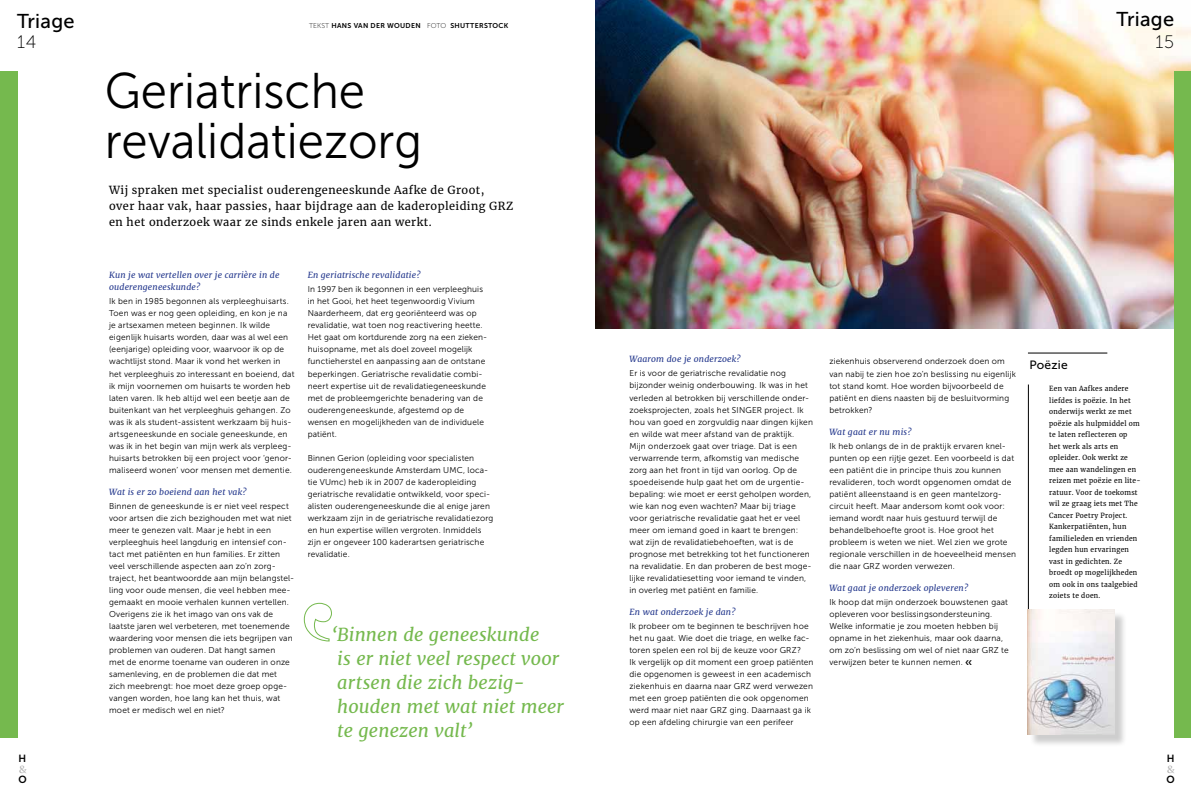
<style>
.page{position:relative;width:1191px;height:794px;background:#fff}
.page>*{position:absolute;margin:0;border:0;box-sizing:border-box;transform-origin:0 0}
.t1{font:50px/50px "Museo Sans 300";color:#000;scale:.95 1}
.t2{font:20px "Museo Sans 500";letter-spacing:-.02em;color:#000}
.t3{font:italic 18px/24px "Merriweather";letter-spacing:.01em;color:#75b94e}
.t4{font:18px "Museo Sans 100";color:#000}
.t5{font:12px "Museo Sans 500";color:#000}
.t6{font:11px/16px "Merriweather";letter-spacing:.04em;color:#000}
.t7{font:10.3px "Museo Sans 700";color:#000}
.t8{font:700 10.3px "Charlemagne Std";color:#b0b0b0}
.t9{font:8.5px/12px "Museo Sans 300";letter-spacing:.02em;color:#000}
.t10{font:italic 8.5px/12px "Merriweather";letter-spacing:.02em;color:#24388d}
.t11{font:7px/11.5px "Merriweather";letter-spacing:.04em;color:#000;scale:.95 1}
.t12{font:7px "Museo Sans 700";letter-spacing:.04em;color:#000}
.s1{font-family:"Museo Sans 100"}
</style>
<div class="page">
<img style="left:595px;top:0;width:596px;height:328px">
<div style="left:0;top:71px;width:17px;height:666px;background:#75b94e"></div>
<div style="left:1174px;top:71px;width:17px;height:666px;background:#75b94e"></div>
<svg style="left:304px;top:603px;width:28px;height:38px"></svg>
<hr style="left:1028px;top:384px;width:1px;height:226px;background:#000">
<hr style="left:1028px;top:352px;width:79px;height:1px;background:#000">
<div style="left:1029px;top:611px;width:98px;height:136px;background:#000;opacity:.2"></div>
<img style="left:1028px;top:610px;width:86px;height:124px">
<h2 class="t2" style="left:17px;top:10px;width:59px">Triage</h2>
<h3 class="t4" style="left:17px;top:32px;width:21px">14</h3>
<p class="t7" style="left:19px;top:753px;width:9px">H</p>
<p class="t8" style="left:19px;top:763px;width:10px">&amp;</p>
<p class="t7" style="left:18px;top:773px;width:10px">O</p>
<p class="t12" style="left:309px;top:21px;width:92px"><span class="s1">TEKST</span> HANS VAN DE R WOUDE</p>
<p class="t12" style="left:415px;top:21px;width:41px">N <span class="s1">FOTO</span> SHUTTE</p>
<p class="t12" style="left:479px;top:21px;width:16px">RSTOC</p>
<p class="t12" style="left:504px;top:21px;width:6px">K</p>
<h1 class="t1" style="left:105px;top:67px;width:335px">Geriatrische revalidatiezorg</h1>
<p class="t6" style="left:109px;top:181px;width:405px">Wij spraken met specialist ouderengeneeskunde Aafke de Groot,<br>over haar vak, haar passies, haar bijdrage aan de kaderopleiding GRZ en het onderzoek waar ze sinds enkele jaren aan werkt.</p>
<p class="t10" style="left:109px;top:269px;width:172px">Kun je wat vertellen over je carrière in de ouderengeneeskunde?</p>
<p class="t9" style="left:109px;top:295px;width:187px">Ik ben in 1985 begonnen als verpleeghuisarts.<br>Toen was er nog geen opleiding, en kon je na je artsexamen meteen beginnen. Ik wilde eigenlijk huisarts worden, daar was al wel een (eenjarige) opleiding voor, waarvoor ik op de wachtlijst stond. Maar ik vond het werken in het verpleeghuis zo interessant en boeiend, dat ik mijn voornemen om huisarts te worden heb laten varen. Ik heb altijd wel een beetje aan de buitenkant van het verpleeghuis gehangen. Zo was ik als student-assistent werkzaam bij huis&shy;artsgeneeskunde en sociale geneeskunde, en was ik in het begin van mijn werk als verpleeg&shy;huisarts betrokken bij een project voor ‘genor&shy;maliseerd wonen’ voor mensen met dementie.</p>
<p class="t10" style="left:109px;top:485px;width:139px">Wat is er zo boeiend aan het vak?</p>
<p class="t9" style="left:109px;top:499px;width:186px">Binnen de geneeskunde is er niet veel respect voor artsen die zich bezighouden met wat niet meer te genezen valt. Maar je hebt in een verpleeghuis heel langdurig en intensief con&shy;tact met patiënten en hun families. Er zitten veel verschillende aspecten aan zo’n zorg&shy;traject, het beantwoordde aan mijn belangstel&shy;ling voor oude mensen, die veel hebben mee&shy;gemaakt en mooie verhalen kunnen vertellen.<br>Overigens zie ik het imago van ons vak de laatste jaren wel verbeteren, met toenemende waardering voor mensen die iets begrijpen van problemen van ouderen. Dat hangt samen<br>met de enorme toename van ouderen in onze samenleving, en de problemen die dat met zich meebrengt: hoe moet deze groep opge&shy;vangen worden, hoe lang kan het thuis, wat moet er medisch wel en niet?</p>
<p class="t10" style="left:308px;top:269px;width:114px">En geriatrische revalidatie?</p>
<p class="t9" style="left:308px;top:283px;width:181px">In 1997 ben ik begonnen in een verpleeghuis in het Gooi, het heet tegenwoordig Vivium Naarderheem, dat erg georiënteerd was op revalidatie, wat toen nog reactivering heette.<br>Het gaat om kortdurende zorg na een zieken&shy;huisopname, met als doel zoveel mogelijk functieherstel en aanpassing aan de ontstane beperkingen. Geriatrische revalidatie combi&shy;neert expertise uit de revalidatiegeneeskunde met de probleemgerichte benadering van de ouderengeneeskunde, afgestemd op de wensen en mogelijkheden van de individuele patiënt.</p>
<p class="t9" style="left:308px;top:452px;width:187px">Binnen Gerion (opleiding voor specialisten ouderengeneeskunde Amsterdam UMC, loca&shy;tie VUmc) heb ik in 2007 de kaderopleiding geriatrische revalidatie ontwikkeld, voor speci&shy;alisten ouderengeneeskunde die al enige jaren werkzaam zijn in de geriatrische revalidatiezorg en hun expertise willen vergroten. Inmiddels zijn er ongeveer 100 kaderartsen geriatrische revalidatie.</p>
<h3 class="t3" style="left:332px;top:622px;width:234px">‘Binnen de geneeskunde<br>is er niet veel respect voor artsen die zich bezig&shy;houden met wat niet meer te genezen valt’</h3>
<h2 class="t2" style="left:1116px;top:8px;width:59px">Triage</h2>
<h3 class="t4" style="left:1155px;top:32px;width:20px">15</h3>
<p class="t10" style="left:629px;top:353px;width:113px">Waarom doe je onderzoek?</p>
<p class="t9" style="left:629px;top:367px;width:185px">Er is voor de geriatrische revalidatie nog bijzonder weinig onderbouwing. Ik was in het verleden al betrokken bij verschillende onder&shy;zoeksprojecten, zoals het SINGER project. Ik hou van goed en zorgvuldig naar dingen kijken en wilde wat meer afstand van de praktijk.<br>Mijn onderzoek gaat over triage. Dat is een verwarrende term, afkomstig van medische zorg aan het front in tijd van oorlog. Op de spoedeisende hulp gaat het om de urgentie&shy;bepaling: wie moet er eerst geholpen worden, wie kan nog even wachten? Maar bij triage voor geriatrische revalidatie gaat het er veel meer om iemand goed in kaart te brengen: wat zijn de revalidatiebehoeften, wat is de prognose met betrekking tot het functioneren na revalidatie. En dan proberen de best moge&shy;lijke revalidatiesetting voor iemand te vinden, in overleg met patiënt en familie.</p>
<p class="t10" style="left:629px;top:605px;width:107px">En wat onderzoek je dan?</p>
<p class="t9" style="left:629px;top:619px;width:185px">Ik probeer om te beginnen te beschrijven hoe het nu gaat. Wie doet die triage, en welke fac&shy;toren spelen een rol bij de keuze voor GRZ?<br>Ik vergelijk op dit moment een groep patiënten die opgenomen is geweest in een academisch ziekenhuis en daarna naar GRZ werd verwezen met een groep patiënten die ook opgenomen werd maar niet naar GRZ ging. Daarnaast ga ik op een afdeling chirurgie van een perifeer</p>
<p class="t9" style="left:829px;top:356px;width:188px">ziekenhuis observerend onderzoek doen om van nabij te zien hoe zo’n beslissing nu eigenlijk tot stand komt. Hoe worden bijvoorbeeld de patiënt en diens naasten bij de besluitvorming betrokken?</p>
<p class="t10" style="left:829px;top:425px;width:84px">Wat gaat er nu mis?</p>
<p class="t9" style="left:829px;top:439px;width:188px">Ik heb onlangs de in de praktijk ervaren knel&shy;punten op een rijtje gezet. Een voorbeeld is dat een patiënt die in principe thuis zou kunnen revalideren, toch wordt opgenomen omdat de patiënt alleenstaand is en geen mantelzorg&shy;circuit heeft. Maar andersom komt ook voor: iemand wordt naar huis gestuurd terwijl de behandelbehoefte groot is. Hoe groot het probleem is weten we niet. Wel zien we grote regionale verschillen in de hoeveelheid mensen die naar GRZ worden verwezen.</p>
<p class="t10" style="left:829px;top:581px;width:140px">Wat gaat je onderzoek opleveren?</p>
<p class="t9" style="left:829px;top:595px;width:181px">Ik hoop dat mijn onderzoek bouwstenen gaat opleveren voor beslissingsondersteuning.<br>Welke informatie je zou moeten hebben bij opname in het ziekenhuis, maar ook daarna, om zo’n beslissing om wel of niet naar GRZ te verwijzen beter te kunnen nemen.</p>
<h3 class="t5" style="left:1029px;top:358px;width:40px">Poëzie</h3>
<p class="t11" style="left:1049px;top:383px;width:98px">Een van Aafkes andere liefdes is poëzie. In het onderwijs werkt ze met poëzie als hulpmiddel om te laten reflecteren op<br>het werk als arts en opleider. Ook werkt ze mee aan wandelingen en reizen met poëzie en lite&shy;ratuur. Voor de toekomst wil ze graag iets met The<br>Cancer Poetry Project.<br>Kankerpatiënten, hun familieleden en vrienden legden hun ervaringen vast in gedichten. Ze broedt op mogelijkheden om ook in ons taalgebied zoiets te doen.</p>
<p class="t7" style="left:1166px;top:753px;width:9px">H</p>
<p class="t8" style="left:1166px;top:763px;width:10px">&amp;</p>
<p class="t7" style="left:1166px;top:773px;width:10px">O</p>
</div>
